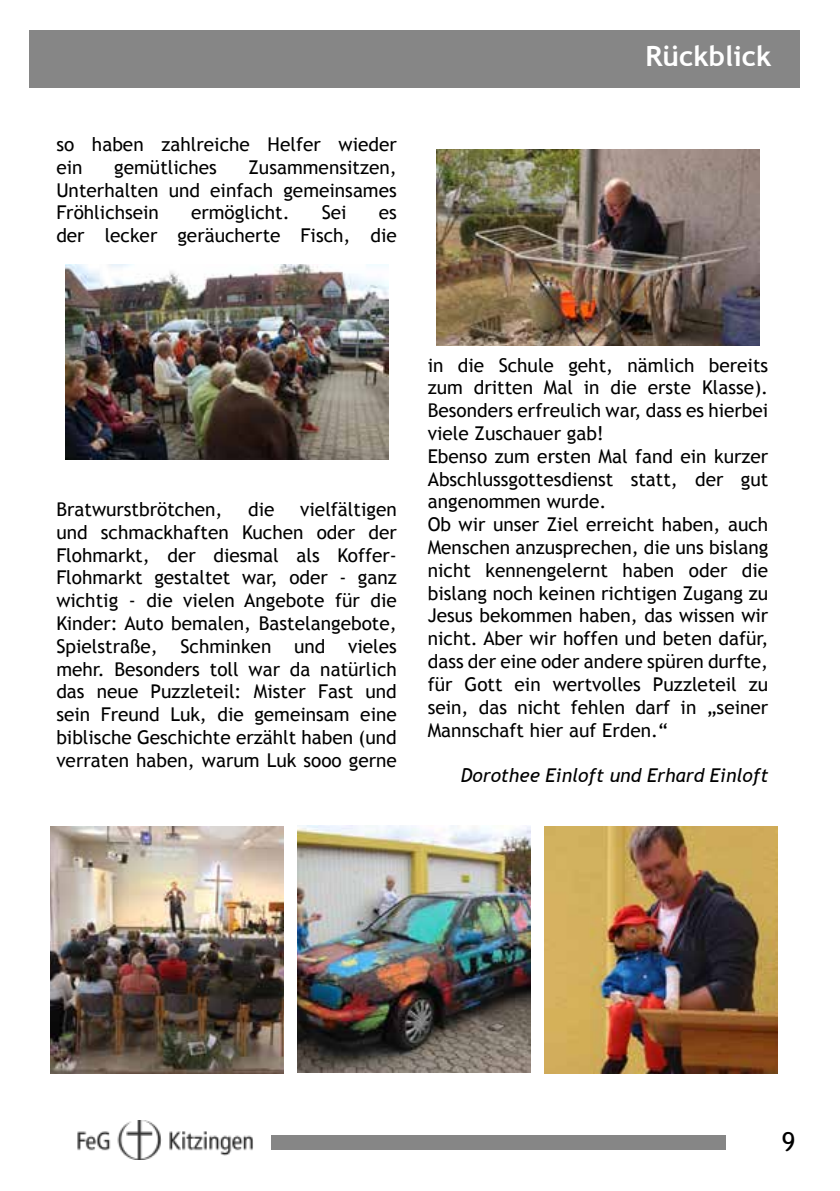
<style>
.page{position:relative;width:840px;height:1191px;background:#fff}
.page>*{position:absolute;margin:0;border:0;box-sizing:border-box;transform-origin:0 0}
.t1{font:700 28px "Trebuchet MS";color:#fff}
.t2{font:26px "Trebuchet MS";color:#000}
.t3{font:19px/22.8px "Trebuchet MS";color:#000}
.t4{font:italic 19px "Trebuchet MS";color:#000}
</style>
<div class="page">
<div style="left:271px;top:1135px;width:454px;height:14px;background:#868686"></div>
<div style="left:29px;top:30px;width:770px;height:57px;background:#868686"></div>
<img style="left:77px;top:1120px;width:176px;height:39px">
<img style="left:65px;top:264px;width:323px;height:196px">
<img style="left:51px;top:827px;width:232px;height:246px">
<img style="left:297px;top:826px;width:233px;height:246px">
<img style="left:544px;top:827px;width:233px;height:246px">
<img style="left:436px;top:150px;width:323px;height:195px">
<p class="t3" style="left:56px;top:133px;width:342px">so haben zahlreiche Helfer wieder ein</p>
<p class="t3" style="left:114px;top:155px;width:104px">gemütliches</p>
<p class="t3" style="left:56px;top:155px;width:342px;text-align:justify;text-indent:192px">Zusammensitzen, Unterhalten und einfach gemeinsames Fröhlichsein</p>
<p class="t3" style="left:191px;top:201px;width:100px">ermöglicht.</p>
<p class="t3" style="left:321px;top:201px;width:26px">Sei</p>
<p class="t3" style="left:56px;top:201px;width:342px;text-align:right">es<br>der lecker geräucherte Fisch, die</p>
<h1 class="t1" style="left:645px;top:40px;width:127px">Rückblick</h1>
<p class="t3" style="left:56px;top:497px;width:342px;text-align:justify;text-indent:244px">vielfältigen und schmackhaften Kuchen oder der Flohmarkt, der diesmal als Koffer-Flohmarkt gestaltet war, oder - ganz wichtig - die vielen Angebote für die Kinder: Auto bemalen, Bastelangebote, Spielstraße, Schminken und vieles mehr. Besonders toll war da natürlich das neue Puzzleteil: Mister Fast und sein Freund Luk, die gemeinsam eine biblische Geschichte erzählt haben (und verraten haben, warum Luk sooo gerne</p>
<p class="t3" style="left:56px;top:497px;width:167px">Bratwurstbrötchen,</p>
<p class="t3" style="left:248px;top:497px;width:28px">die</p>
<p class="t3" style="left:427px;top:353px;width:342px">in die Schule geht, nämlich bereits zum dritten Mal in die erste Klasse).<br>Besonders erfreulich war, dass es hierbei viele Zuschauer gab!<br>Ebenso zum ersten Mal fand ein kurzer Abschlussgottesdienst statt, der gut angenommen wurde.<br>Ob wir unser Ziel erreicht haben, auch Menschen anzusprechen, die uns bislang nicht kennengelernt haben oder die bislang noch keinen richtigen Zugang zu Jesus bekommen haben, das wissen wir nicht. Aber wir hoffen und beten dafür, dass der eine oder andere spüren durfte, für Gott ein wertvolles Puzzleteil zu sein, das nicht fehlen darf in „seiner Mannschaft hier auf Erden.“</p>
<p class="t4" style="left:460px;top:764px;width:309px">Dorothee Einloft und Erhard Einloft</p>
<h2 class="t2" style="left:781px;top:1126px;width:15px">9</h2>
</div>
